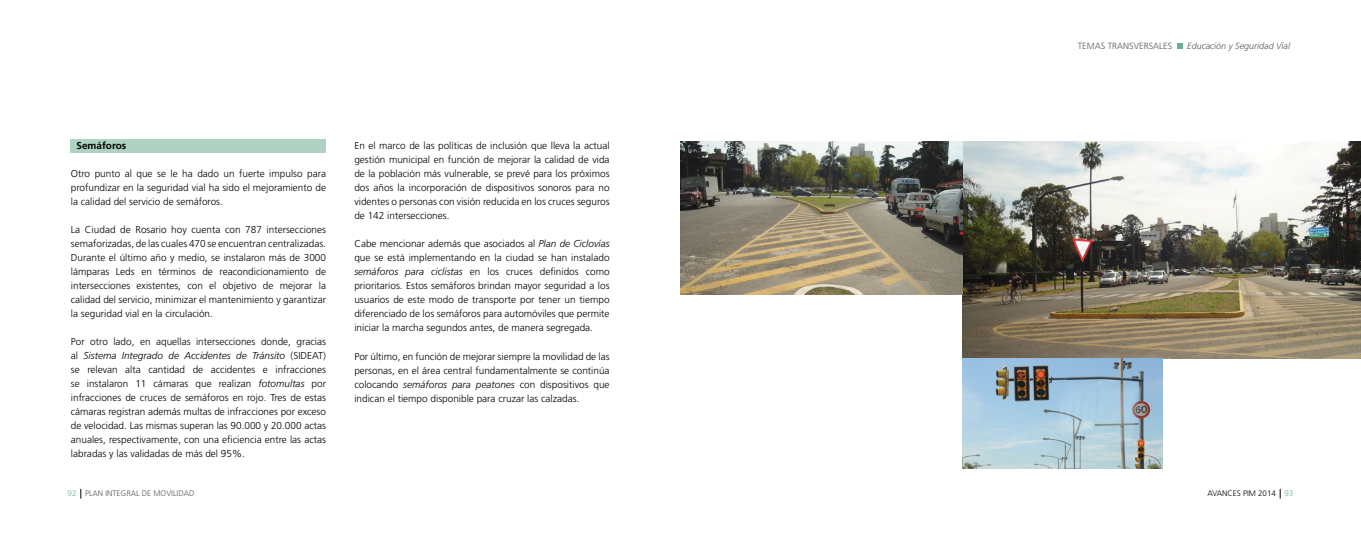
<style>
.page{position:relative;width:1361px;height:539px;background:#fff}
.page>*{position:absolute;margin:0;border:0;box-sizing:border-box;transform-origin:0 0}
.t1{font:300 10px/14px "Frutiger";color:#000;text-align:justify}
.t2{font:700 10px "Frutiger";color:#000}
.t3{font:italic 300 9px "Frutiger";color:#58595b}
.t4{font:300 9px "Frutiger";color:#58595b}
.t5{font:300 8px "Frutiger";color:#58595b}
.t6{font:300 8px "Frutiger";color:#000}
.s1{font-style:italic}
.s2{color:#6ab094}
</style>
<div class="page">
<img style="left:962px;top:142px;width:399px;height:217px">
<img style="left:680px;top:142px;width:282px;height:152px">
<img style="left:962px;top:359px;width:200px;height:109px">
<div style="left:71px;top:140px;width:255px;height:13px;background:#afd2c2"></div>
<svg style="left:1177px;top:43px;width:5px;height:6px"></svg>
<p class="t2" style="left:76px;top:140px;width:51px">Semáforos</p>
<p class="t1" style="left:71px;top:166px;width:257px">Otro punto al que se le ha dado un fuerte impulso para profundizar en la seguridad vial ha sido el mejoramiento de la calidad del servicio de semáforos.</p>
<p class="t1" style="left:71px;top:222px;width:257px">La Ciudad de Rosario hoy cuenta con 787 intersecciones semaforizadas, de las cuales 470 se encuentran centralizadas.<br>Durante el último año y medio, se instalaron más de 3000 lámparas Leds en términos de reacondicionamiento de intersecciones existentes, con el objetivo de mejorar la calidad del servicio, minimizar el mantenimiento y garantizar la seguridad vial en la circulación.</p>
<p class="t1" style="left:71px;top:334px;width:257px">Por otro lado, en aquellas intersecciones donde, gracias al <span class="s1">Sistema Integrado de Accidentes de Tránsito</span> (SIDEAT) se relevan alta cantidad de accidentes e infracciones se instalaron 11 cámaras que realizan <span class="s1">fotomultas</span> por infracciones de cruces de semáforos en rojo. Tres de estas cámaras registran además multas de infracciones por exceso de velocidad. Las mismas superan las 90.000 y 20.000 actas anuales, respectivamente, con una eficiencia entre las actas labradas y las validadas de más del 95%.</p>
<p class="t1" style="left:354px;top:139px;width:257px">En el marco de las políticas de inclusión que lleva la actual gestión municipal en función de mejorar la calidad de vida de la población más vulnerable, se prevé para los próximos dos años la incorporación de dispositivos sonoros para no videntes o personas con visión reducida en los cruces seguros de 142 intersecciones.</p>
<p class="t1" style="left:354px;top:237px;width:257px">Cabe mencionar además que asociados al <span class="s1">Plan de Ciclovías </span>que se está implementando en la ciudad se han instalado <span class="s1">semáforos para ciclistas</span> en los cruces definidos como prioritarios. Estos semáforos brindan mayor seguridad a los usuarios de este modo de transporte por tener un tiempo diferenciado de los semáforos para automóviles que permite iniciar la marcha segundos antes, de manera segregada.</p>
<p class="t1" style="left:354px;top:349px;width:257px">Por último, en función de mejorar siempre la movilidad de las personas, en el área central fundamentalmente se continúa colocando <span class="s1">semáforos para peatones</span> con dispositivos que indican el tiempo disponible para cruzar las calzadas.</p>
<p class="t4" style="left:1077px;top:41px;width:96px">TEMAS TRANSVERSALES</p>
<p class="t3" style="left:1187px;top:41px;width:104px">Educación y Seguridad Vial</p>
<p class="t5" style="left:68px;top:489px;width:128px"><span class="s2">92</span> PLAN INTEGRAL DE MOVILIDAD</p>
<p class="t6" style="left:1207px;top:489px;width:87px">AVANCES PIM 2014 <span class="s2">93</span></p>
</div>
